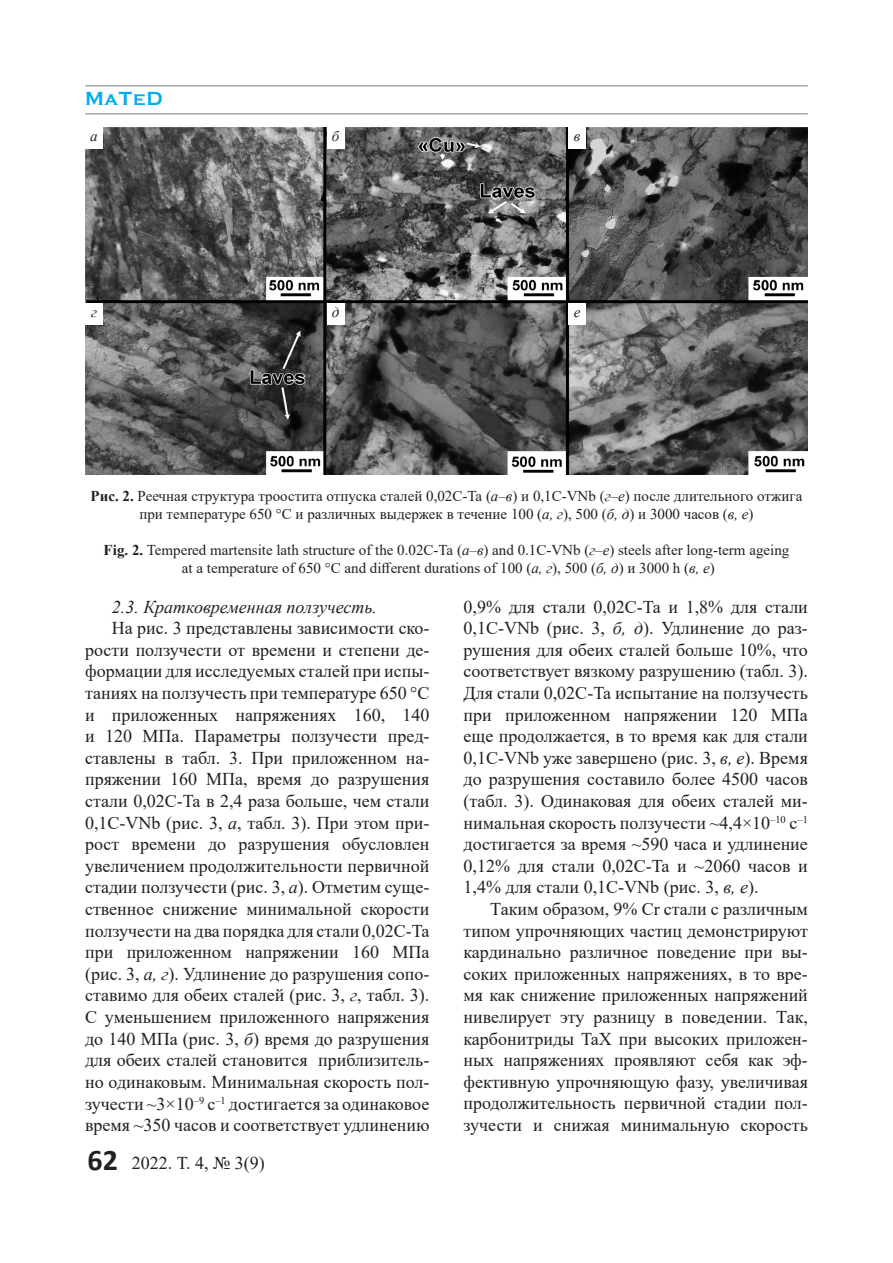
<style>
.page{position:relative;width:893px;height:1263px;background:#fff}
.page>*{position:absolute;margin:0;border:0;box-sizing:border-box;transform-origin:0 0}
.t1{font:700 19.5px "Copperplate Gothic";letter-spacing:.04em;color:#00aeef}
.Обычный_Text1{font:18px/21.6px "Times New Roman";color:#231f20;text-align:justify}
.Обычный_Text1-2{font:italic 18px "Times New Roman";color:#231f20}
.Обычный_Text1-3{font:15px/18px "Times New Roman";color:#231f20;text-align:center}
.t2{font:italic 15px "Times New Roman";color:#231f20}
.s1{font-weight:700}
.s2{font-style:italic}
.s3{font-family:"Calibri";font-weight:700;font-size:30px}
</style>
<div class="page">
<hr style="left:85px;top:113px;width:723px;height:2px;background:#a8a9ad">
<hr style="left:85px;top:85px;width:723px;height:2px;background:#a8a9ad">
<img style="left:85px;top:128px;width:723px;height:346px">
<div style="left:85px;top:128px;width:18px;height:21px;background:#fff"></div>
<div style="left:327px;top:128px;width:17px;height:21px;background:#fff"></div>
<div style="left:568px;top:128px;width:18px;height:21px;background:#fff"></div>
<div style="left:85px;top:303px;width:18px;height:22px;background:#fff"></div>
<div style="left:327px;top:303px;width:17px;height:22px;background:#fff"></div>
<div style="left:568px;top:303px;width:18px;height:22px;background:#fff"></div>
<p class="t1" style="left:85px;top:88px;width:79px">MaTeD</p>
<p class="t2" style="left:90px;top:126px;width:9px">а</p>
<p class="t2" style="left:332px;top:126px;width:9px">б</p>
<p class="t2" style="left:574px;top:126px;width:8px">в</p>
<p class="t2" style="left:91px;top:301px;width:7px">г</p>
<p class="t2" style="left:332px;top:301px;width:9px">д</p>
<p class="t2" style="left:574px;top:301px;width:8px">е</p>
<p class="Обычный_Text1-3" style="left:91px;top:486px;width:713px"><span class="s1">Рис. 2.</span> Реечная структура троостита отпуска сталей 0,02C-Ta (<span class="s2">а–в</span>) и 0,1C-VNb (<span class="s2">г–е</span>) после длительного отжига при температуре 650 °С и различных выдержек в течение 100 (<span class="s2">а, г</span>), 500 (<span class="s2">б, д</span>) и 3000 часов (<span class="s2">в, е</span>)</p>
<p class="Обычный_Text1-3" style="left:104px;top:540px;width:687px"><span class="s1">Fig. 2.</span> Tempered martensite lath structure of the 0.02C-Ta (<span class="s2">а–в</span>) and 0.1C-VNb (<span class="s2">г–е</span>) steels after long-term ageing at a temperature of 650 °C and different durations of 100 (<span class="s2">а, г</span>), 500 (<span class="s2">б, д</span>) и 3000 h (<span class="s2">в, е</span>)</p>
<p class="Обычный_Text1-2" style="left:112px;top:594px;width:267px">2.3. Кратковременная ползучесть.</p>
<p class="Обычный_Text1" style="left:85px;top:617px;width:346px;text-indent:27px">На рис. 3 представлены зависимости ско&shy;рости ползучести от времени и степени де&shy;формации для исследуемых сталей при испы&shy;таниях на ползучесть при температуре 650 °С и приложенных напряжениях 160, 140 и 120 МПа. Параметры ползучести пред&shy;ставлены в табл. 3. При приложенном на&shy;пряжении 160 МПа, время до разрушения стали 0,02C-Ta в 2,4 раза больше, чем стали 0,1C-VNb (рис. 3, <span class="s2">а</span>, табл. 3). При этом при&shy;рост времени до разрушения обусловлен увеличением продолжительности первичной стадии ползучести (рис. 3, <span class="s2">а</span>). Отметим суще&shy;ственное снижение минимальной скорости ползучести на два порядка для стали 0,02C-Ta при приложенном напряжении 160 МПа (рис. 3, <span class="s2">а, г</span>). Удлинение до разрушения сопо&shy;ставимо для обеих сталей (рис. 3, <span class="s2">г</span>, табл. 3).<br>С уменьшением приложенного напряжения до 140 МПа (рис. 3, <span class="s2">б</span>) время до разрушения для обеих сталей становится приблизитель&shy;но одинаковым. Минимальная скорость пол&shy;зучести ~3×10<sup>–9</sup> с<sup>–1</sup> достигается за одинаковое время ~350 часов и соответствует удлинению</p>
<p class="Обычный_Text1" style="left:87px;top:1152px;width:179px"><span class="s3">62</span> 2022. Т. 4, № 3(9)</p>
<p class="Обычный_Text1" style="left:463px;top:595px;width:346px">0,9% для стали 0,02C-Ta и 1,8% для стали 0,1C-VNb (рис. 3, <span class="s2">б, д</span>). Удлинение до раз&shy;рушения для обеих сталей больше 10%, что соответствует вязкому разрушению (табл. 3).<br>Для стали 0,02C-Ta испытание на ползучесть при приложенном напряжении 120 МПа еще продолжается, в то время как для стали 0,1C-VNb уже завершено (рис. 3, <span class="s2">в, е</span>). Время до разрушения составило более 4500 часов (табл. 3). Одинаковая для обеих сталей ми&shy;нимальная скорость ползучести ~4,4×10<sup>–10</sup> с<sup>–1 </sup>достигается за время ~590 часа и удлинение 0,12% для стали 0,02C-Ta и ~2060 часов и 1,4% для стали 0,1C-VNb (рис. 3, <span class="s2">в, е</span>).</p>
<p class="Обычный_Text1" style="left:463px;top:898px;width:346px;text-indent:27px">Таким образом, 9% Cr стали с различным типом упрочняющих частиц демонстрируют кардинально различное поведение при вы&shy;соких приложенных напряжениях, в то вре&shy;мя как снижение приложенных напряжений нивелирует эту разницу в поведении. Так, карбонитриды TaX при высоких приложен&shy;ных напряжениях проявляют себя как эф&shy;фективную упрочняющую фазу, увеличивая продолжительность первичной стадии пол&shy;зучести и снижая минимальную скорость</p>
</div>
